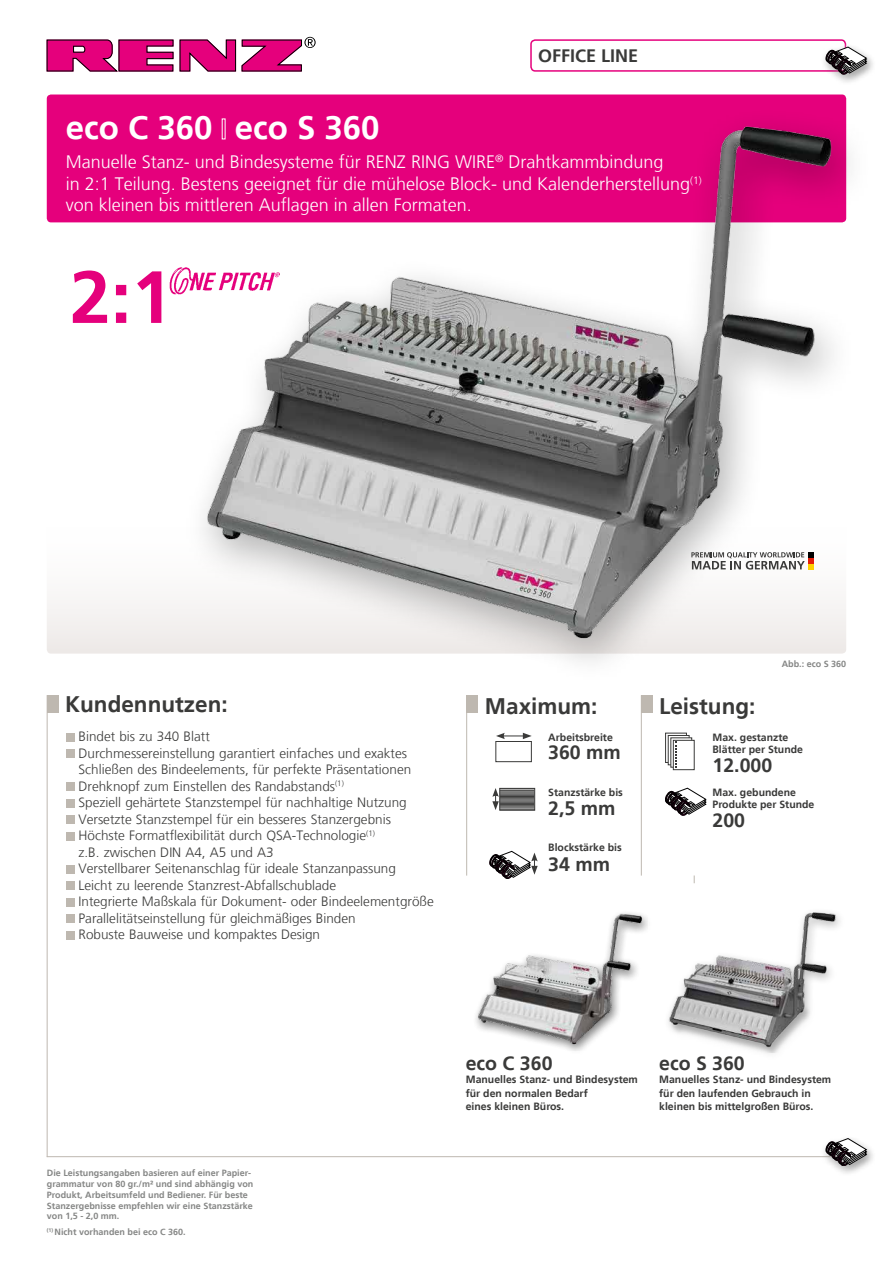
<style>
.page{position:relative;width:893px;height:1263px;background:#fff}
.page>*{position:absolute;margin:0;border:0;box-sizing:border-box;transform-origin:0 0}
.t1{font:700 73.8px "Frutiger LT";color:#e5007c}
.t2{font:700 33px "Frutiger LT";color:#fff}
.t3{font:700 22.5px "Frutiger LT";color:#3a3a39}
.t4{font:700 19.5px "Frutiger LT";color:#3a3a39}
.t5{font:300 18px/21.6px "Frutiger LT";color:#fff}
.t6{font:700 18px "Frutiger LT";color:#3a3a39}
.t7{font:300 13.5px/16.5px "Frutiger LT";color:#3a3a39}
.t8{font:700 10.5px/13.4px "Frutiger LT";color:#3a3a39}
.t9{font:700 9px/10.8px "Frutiger LT";color:#868786}
</style>
<div class="page">
<hr style="left:47px;top:1156px;width:799px;height:1px;background:#beb8b0">
<div style="left:495px;top:741px;width:37px;height:21px;background:#fff;border:1px solid #3a3a39"></div>
<svg style="left:496px;top:733px;width:36px;height:6px"></svg>
<div style="left:665px;top:733px;width:22px;height:30px;background:#c9c9c9;border:1px solid #3a3a39"></div>
<svg style="left:668px;top:735px;width:21px;height:30px"></svg>
<svg style="left:670px;top:737px;width:22px;height:30px"></svg>
<div style="left:673px;top:740px;width:22px;height:30px;background:#fff;border:1px solid #3a3a39"></div>
<svg style="left:675px;top:741px;width:2px;height:27px"></svg>
<div style="left:500px;top:788px;width:35px;height:22px;border:1px solid #3a3a39"></div>
<svg style="left:492px;top:788px;width:7px;height:22px"></svg>
<hr style="left:500px;top:792px;width:34px;height:1px;background:#3a3a39">
<hr style="left:500px;top:793px;width:34px;height:1px;background:#3a3a39">
<hr style="left:500px;top:794px;width:34px;height:1px;background:#3a3a39">
<hr style="left:500px;top:795px;width:34px;height:1px;background:#3a3a39">
<hr style="left:500px;top:796px;width:34px;height:1px;background:#3a3a39">
<hr style="left:500px;top:797px;width:34px;height:1px;background:#3a3a39">
<hr style="left:500px;top:798px;width:34px;height:1px;background:#3a3a39">
<hr style="left:500px;top:800px;width:34px;height:1px;background:#3a3a39">
<hr style="left:500px;top:801px;width:34px;height:1px;background:#3a3a39">
<hr style="left:500px;top:802px;width:34px;height:1px;background:#3a3a39">
<hr style="left:500px;top:803px;width:34px;height:1px;background:#3a3a39">
<hr style="left:500px;top:804px;width:34px;height:1px;background:#3a3a39">
<hr style="left:500px;top:805px;width:34px;height:1px;background:#3a3a39">
<hr style="left:500px;top:807px;width:34px;height:1px;background:#3a3a39">
<hr style="left:500px;top:808px;width:34px;height:1px;background:#3a3a39">
<hr style="left:500px;top:790px;width:34px;height:1px;background:#3a3a39">
<hr style="left:500px;top:809px;width:35px;height:1px;background:#3a3a39">
<hr style="left:500px;top:788px;width:35px;height:1px;background:#3a3a39">
<svg style="left:665px;top:788px;width:41px;height:27px"></svg>
<svg style="left:489px;top:851px;width:49px;height:28px"></svg>
<div style="left:47px;top:516px;width:799px;height:138px;background:linear-gradient(to bottom,#fff,#efebea);border-radius:4px"></div>
<svg style="left:46px;top:37px;width:270px;height:35px"></svg>
<div style="left:47px;top:95px;width:799px;height:127px;background:#e5007c;border-radius:4px"></div>
<div style="left:530px;top:39px;width:316px;height:33px;border:2px solid #e5007c;border-radius:4px"></div>
<hr style="left:47px;top:695px;width:1px;height:462px;background:#beb8b0">
<div style="left:47px;top:695px;width:12px;height:18px;background:#beb8b0"></div>
<hr style="left:466px;top:695px;width:1px;height:180px;background:#beb8b0">
<div style="left:467px;top:695px;width:11px;height:18px;background:#beb8b0"></div>
<hr style="left:641px;top:695px;width:1px;height:180px;background:#beb8b0">
<div style="left:641px;top:695px;width:12px;height:18px;background:#beb8b0"></div>
<div style="left:819px;top:40px;width:55px;height:41px;background:#fff;opacity:.59"></div>
<svg style="left:826px;top:47px;width:40px;height:27px"></svg>
<div style="left:819px;top:1132px;width:55px;height:41px;background:#fff;opacity:.59"></div>
<svg style="left:826px;top:1138px;width:40px;height:28px"></svg>
<img style="left:475px;top:913px;width:160px;height:138px">
<img style="left:94px;top:96px;width:756px;height:566px">
<svg style="left:691px;top:552px;width:123px;height:18px"></svg>
<img style="left:635px;top:912px;width:205px;height:140px">
<div style="left:66px;top:733px;width:8px;height:8px;background:#beb8b0"></div>
<div style="left:66px;top:749px;width:8px;height:9px;background:#beb8b0"></div>
<div style="left:66px;top:782px;width:8px;height:9px;background:#beb8b0"></div>
<div style="left:66px;top:799px;width:8px;height:8px;background:#beb8b0"></div>
<div style="left:66px;top:815px;width:8px;height:9px;background:#beb8b0"></div>
<div style="left:66px;top:832px;width:8px;height:8px;background:#beb8b0"></div>
<div style="left:66px;top:865px;width:8px;height:8px;background:#beb8b0"></div>
<div style="left:66px;top:881px;width:8px;height:9px;background:#beb8b0"></div>
<div style="left:66px;top:898px;width:8px;height:8px;background:#beb8b0"></div>
<div style="left:66px;top:914px;width:8px;height:9px;background:#beb8b0"></div>
<div style="left:66px;top:931px;width:8px;height:8px;background:#beb8b0"></div>
<img style="left:169px;top:268px;width:111px;height:26px">
<h3 class="t6" style="left:538px;top:45px;width:102px">OFFICE LINE</h3>
<h2 class="t2" style="left:66px;top:108px;width:315px">eco C 360 eco S 360</h2>
<h3 class="t5" style="left:66px;top:151px;width:637px">Manuelle Stanz- und Bindesysteme für RENZ RING WIRE<sup>®</sup> Drahtkammbindung<br>in 2:1 Teilung. Bestens geeignet für die mühelose Block- und Kalenderherstellung<sup>(1) </sup>von kleinen bis mittleren Auflagen in allen Formaten.</h3>
<h1 class="t1" style="left:70px;top:254px;width:104px">2:1</h1>
<h3 class="t3" style="left:65px;top:691px;width:164px">Kundennutzen:</h3>
<p class="t7" style="left:79px;top:729px;width:357px">Bindet bis zu 340 Blatt<br>Durchmessereinstellung garantiert einfaches und exaktes Schließen des Bindeelements, für perfekte Präsentationen Drehknopf zum Einstellen des Randabstands<sup>(1)<br></sup>Speziell gehärtete Stanzstempel für nachhaltige Nutzung Versetzte Stanzstempel für ein besseres Stanzergebnis Höchste Formatflexibilität durch QSA-Technologie<sup>(1)<br></sup>z.B. zwischen DIN A4, A5 und A3<br>Verstellbarer Seitenanschlag für ideale Stanzanpassung<br>Leicht zu leerende Stanzrest-Abfallschublade<br>Integrierte Maßskala für Dokument- oder Bindeelementgröße Parallelitätseinstellung für gleichmäßiges Binden<br>Robuste Bauweise und kompaktes Design</p>
<p class="t9" style="left:782px;top:659px;width:66px">Abb.: eco S 360</p>
<h3 class="t3" style="left:485px;top:693px;width:114px">Maximum:</h3>
<h3 class="t3" style="left:659px;top:693px;width:98px">Leistung:</h3>
<p class="t8" style="left:548px;top:730px;width:66px">Arbeitsbreite</p>
<h3 class="t4" style="left:548px;top:740px;width:74px">360 mm</h3>
<p class="t8" style="left:713px;top:731px;width:92px;line-height:12px">Max. gestanzte<br>Blätter per Stunde</p>
<h3 class="t4" style="left:713px;top:754px;width:61px">12.000</h3>
<p class="t8" style="left:548px;top:786px;width:76px">Stanzstärke bis</p>
<h3 class="t4" style="left:548px;top:797px;width:69px">2,5 mm</h3>
<p class="t8" style="left:713px;top:786px;width:103px;line-height:12px">Max. gebundene<br>Produkte per Stunde</p>
<h3 class="t4" style="left:713px;top:809px;width:34px">200</h3>
<p class="t8" style="left:548px;top:841px;width:75px">Blockstärke bis</p>
<h3 class="t4" style="left:548px;top:852px;width:63px">34 mm</h3>
<p class="t9" style="left:47px;top:1168px;width:208px">Die Leistungsangaben basieren auf einer Papier&shy;grammatur von 80 gr./m² und sind abhängig von Produkt, Arbeitsumfeld und Bediener. Für beste Stanzergebnisse empfehlen wir eine Stanzstärke von 1,5 - 2,0 mm.</p>
<p class="t9" style="left:47px;top:1226px;width:140px"><sup>(1)</sup> Nicht vorhanden bei eco C 360.</p>
<h3 class="t4" style="left:466px;top:1052px;width:88px">eco C 360</h3>
<p class="t8" style="left:466px;top:1073px;width:174px">Manuelles Stanz- und Bindesystem für den normalen Bedarf<br>eines kleinen Büros.</p>
<h3 class="t4" style="left:659px;top:1052px;width:87px">eco S 360</h3>
<p class="t8" style="left:659px;top:1073px;width:174px">Manuelles Stanz- und Bindesystem für den laufenden Gebrauch in kleinen bis mittelgroßen Büros.</p>
</div>
